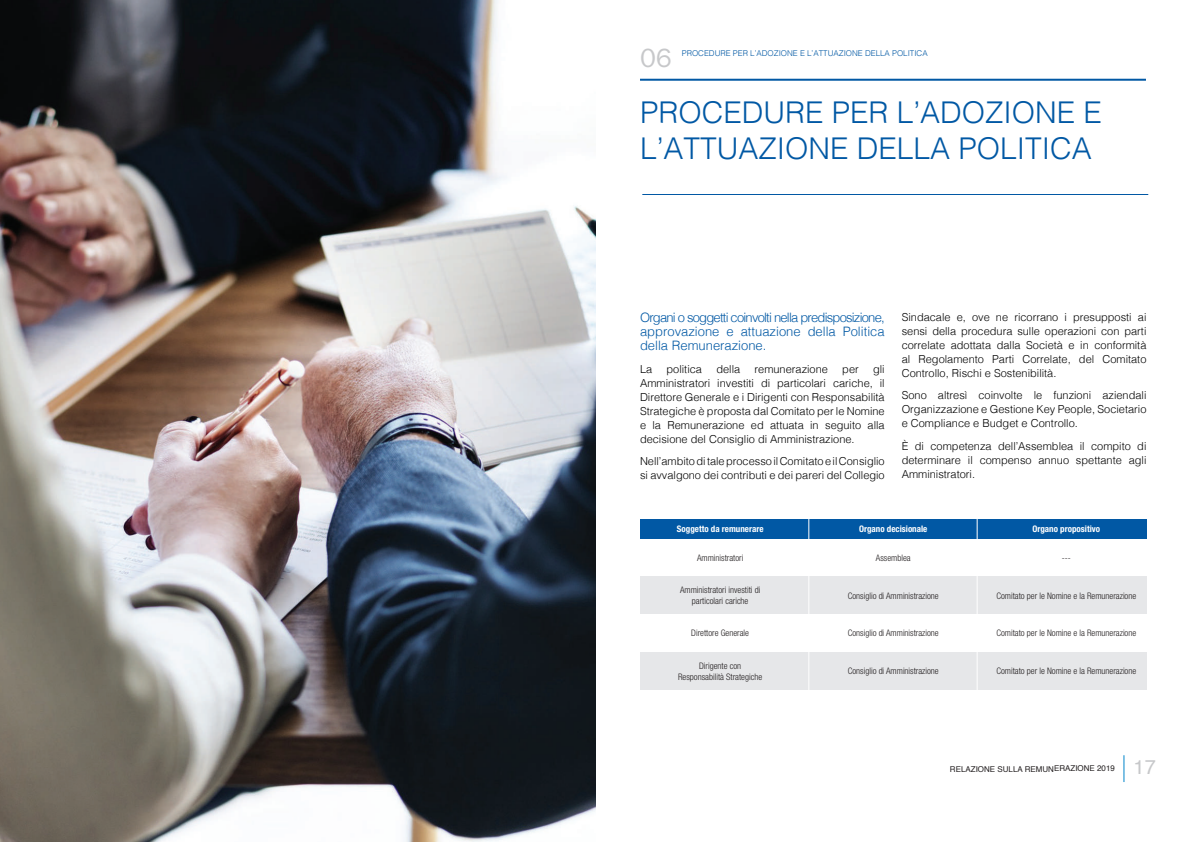
<style>
.page{position:relative;width:1191px;height:842px;background:#fff}
.page>*{position:absolute;margin:0;border:0;box-sizing:border-box;transform-origin:0 0}
.t1{font:300 30px/36px "Helvetica";color:#0158a4}
.t2{font:27.2px "Franklin Gothic FS";color:#c7c8ca}
.t3{font:20px "Helvetica";color:#c7c8ca}
.t4{font:300 13px/14px "Helvetica";color:#0158a4;text-align:justify}
.t5{font:300 11px/14px "Helvetica";color:#000;text-align:justify}
.t6{font:300 condensed 9px/10.8px "Helvetica Neue LT Std";color:#231f20;text-align:center}
.t7{font:700 condensed 9px "Helvetica Neue LT Std";color:#fff}
.t8{font:300 8px "Helvetica";color:#0158a4}
.t9{font:8px "Helvetica";letter-spacing:-.01em;color:#231f20}
</style>
<div class="page">
<svg style="left:1123px;top:755px;width:1px;height:27px"></svg>
<hr style="left:640px;top:79px;width:506px;height:2px;background:#0158a4">
<img style="left:0;top:0;width:595px;height:842px">
<hr style="left:642px;top:194px;width:506px;height:1px;background:#0158a4">
<div style="left:640px;top:519px;width:506px;height:20px;background:#0158a4"></div>
<div style="left:640px;top:576px;width:506px;height:38px;background:#e6e7e9"></div>
<div style="left:640px;top:652px;width:506px;height:38px;background:#e6e7e9"></div>
<hr style="left:808px;top:519px;width:1px;height:174px;background:#fff">
<hr style="left:976px;top:519px;width:1px;height:174px;background:#fff">
<h2 class="t2" style="left:640px;top:43px;width:33px">06</h2>
<h1 class="t1" style="left:640px;top:97px;width:463px">PROCEDURE PER L’ADOZIONE E<br>L’ATTUAZIONE DELLA POLITICA</h1>
<p class="t8" style="left:682px;top:50px;width:247px">PROCEDURE PER L’ADOZIONE E L’ATTUAZIONE DELLA POLITICA</p>
<p class="t4" style="left:640px;top:312px;width:246px">Organi o soggetti coinvolti nella predisposizione, approvazione e attuazione della Politica della Remunerazione.</p>
<p class="t5" style="left:640px;top:363px;width:14px">La</p>
<p class="t5" style="left:666px;top:363px;width:37px">politica</p>
<p class="t5" style="left:716px;top:363px;width:25px">della</p>
<p class="t5" style="left:754px;top:363px;width:75px">remunerazione</p>
<p class="t5" style="left:842px;top:363px;width:18px">per</p>
<p class="t5" style="left:640px;top:363px;width:246px;text-indent:233px">gli Amministratori investiti di particolari cariche, il Direttore Generale e i Dirigenti con Responsabilità Strategiche è proposta dal Comitato per le Nomine e la Remunerazione ed attuata in seguito alla decisione del Consiglio di Amministrazione.</p>
<p class="t5" style="left:640px;top:455px;width:246px">Nell’ambito di tale processo il Comitato e il Consiglio si avvalgono dei contributi e dei pareri del Collegio</p>
<p class="t5" style="left:901px;top:311px;width:246px">Sindacale e, ove ne ricorrano i presupposti ai sensi della procedura sulle operazioni con parti correlate adottata dalla Società e in conformità al Regolamento Parti Correlate, del Comitato Controllo, Rischi e Sostenibilità.</p>
<p class="t5" style="left:901px;top:389px;width:246px">Sono altresì coinvolte le funzioni aziendali Organizzazione e Gestione Key People, Societario e Compliance e Budget e Controllo.</p>
<p class="t5" style="left:901px;top:440px;width:246px">È di competenza dell’Assemblea il compito di determinare il compenso annuo spettante agli Amministratori.</p>
<p class="t7" style="left:677px;top:523px;width:88px">Soggetto da remunerare</p>
<p class="t7" style="left:859px;top:523px;width:70px">Organo decisionale</p>
<p class="t7" style="left:1032px;top:523px;width:69px">Organo propositivo</p>
<p class="t6" style="left:697px;top:553px;width:48px">Amministratori</p>
<p class="t6" style="left:876px;top:553px;width:36px">Assemblea</p>
<p class="t6" style="left:1061px;top:553px;width:10px">---</p>
<p class="t6" style="left:847px;top:590px;width:93px">Consiglio di Amministrazione</p>
<p class="t6" style="left:996px;top:590px;width:141px">Comitato per le Nomine e la Remunerazione</p>
<p class="t6" style="left:996px;top:628px;width:141px">Comitato per le Nomine e la Remunerazione</p>
<p class="t6" style="left:996px;top:666px;width:141px">Comitato per le Nomine e la Remunerazione</p>
<p class="t6" style="left:680px;top:584px;width:82px">Amministratori investiti di particolari cariche</p>
<p class="t6" style="left:691px;top:628px;width:59px">Direttore Generale</p>
<p class="t6" style="left:678px;top:660px;width:86px">Dirigente con<br>Responsabilità Strategiche</p>
<p class="t6" style="left:847px;top:628px;width:93px">Consiglio di Amministrazione</p>
<p class="t6" style="left:847px;top:666px;width:93px">Consiglio di Amministrazione</p>
<p class="t9" style="left:950px;top:765px;width:167px">RELAZIONE SULLA REMUNERAZIONE 2019</p>
<h3 class="t3" style="left:1133px;top:758px;width:24px">17</h3>
</div>
